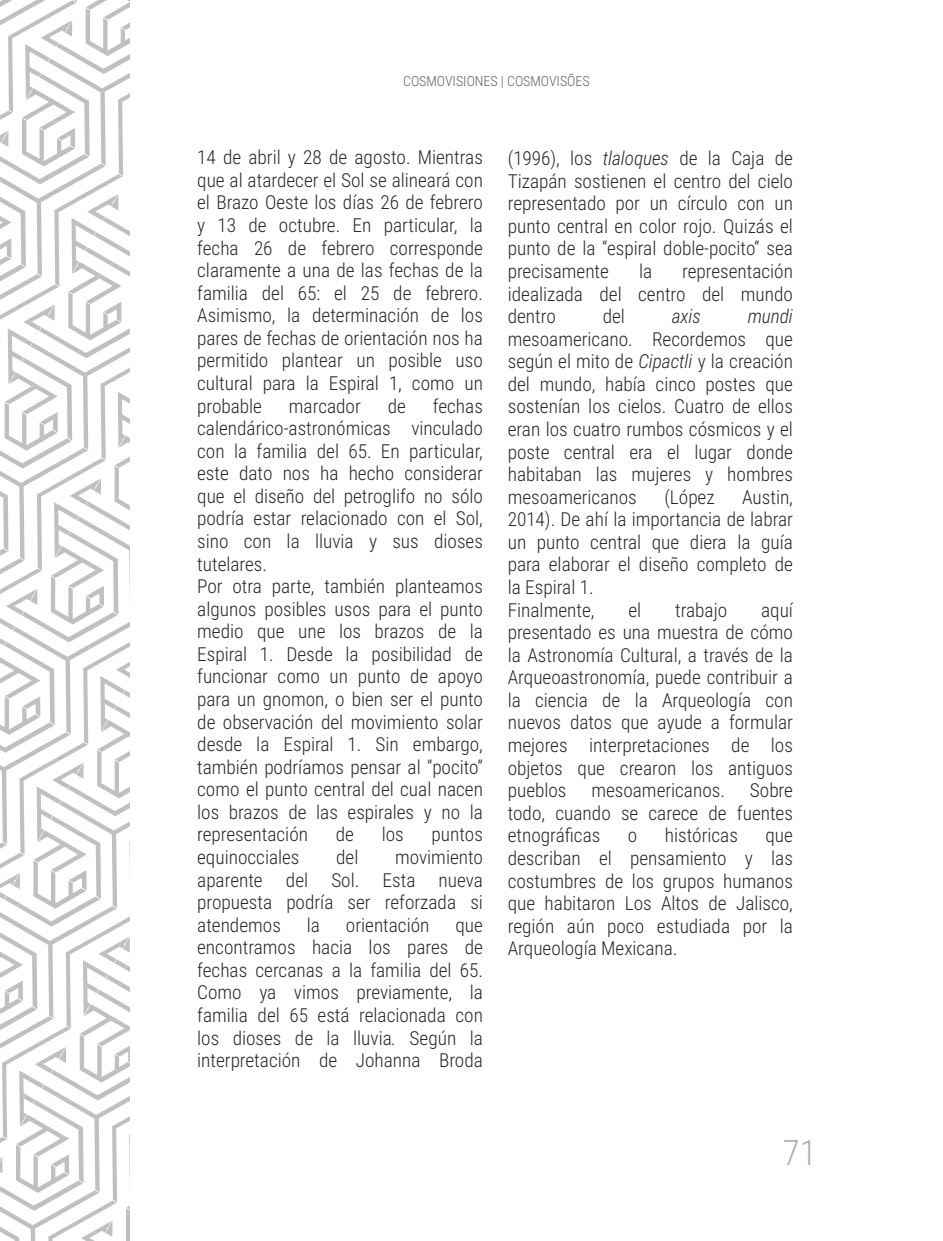
<style>
.page{position:relative;width:943px;height:1241px;background:#fff}
.page>*{position:absolute;margin:0;border:0;box-sizing:border-box;transform-origin:0 0}
.t1{font:300 35px "Roboto Condensed";color:#aab2ab}
.t2{font:300 19.25px/22.6px "Roboto Condensed";color:#27262b;text-align:justify}
.t3{font:italic 300 19.25px "Roboto Condensed";color:#27262b}
.t4{font:300 14px "Roboto Condensed";letter-spacing:-.005em;color:#685f64}
.s1{font-style:italic}
</style>
<div class="page">
<svg style="left:0;top:0;width:129px;height:1240px"></svg>
<p class="t4" style="left:403px;top:73px;width:188px">COSMOVISIONES | COSMOVISÕES</p>
<p class="t2" style="left:197px;top:146px;width:287px">14 de abril y 28 de agosto. Mientras que al atardecer el Sol se alineará con el Brazo Oeste los días 26 de febrero y 13 de octubre. En particular, la fecha 26 de febrero corresponde claramente a una de las fechas de la familia del 65: el 25 de febrero.<br>Asimismo, la determinación de los pares de fechas de orientación nos ha permitido plantear un posible uso cultural para la Espiral 1, como un probable</p>
<p class="t2" style="left:197px;top:394px;width:287px;text-align:left;text-indent:236px">fechas calendárico-astronómicas vinculado con la familia del 65. En particular, este dato nos ha hecho considerar que el diseño del petroglifo no sólo podría estar relacionado con el Sol, sino con la lluvia y sus dioses tutelares.<br>Por otra parte, también planteamos algunos posibles usos para el punto medio que une los brazos de la<br>Espiral 1. Desde la posibilidad de funcionar como un punto de apoyo para un gnomon, o bien ser el punto de observación del movimiento solar desde la Espiral 1. Sin embargo, también podríamos pensar al “pocito” como el punto central del cual nacen los brazos de las espirales y no la representación</p>
<p class="t2" style="left:289px;top:394px;width:73px">marcador</p>
<p class="t2" style="left:388px;top:394px;width:20px">de</p>
<p class="t2" style="left:336px;top:823px;width:20px">de</p>
<p class="t2" style="left:382px;top:823px;width:24px">los</p>
<p class="t2" style="left:431px;top:823px;width:53px">puntos</p>
<p class="t2" style="left:197px;top:846px;width:104px">equinocciales</p>
<p class="t2" style="left:336px;top:846px;width:24px">del</p>
<p class="t2" style="left:197px;top:846px;width:287px;text-indent:198px">movimiento aparente del Sol. Esta nueva propuesta podría ser reforzada si atendemos</p>
<p class="t2" style="left:307px;top:913px;width:15px">la</p>
<p class="t2" style="left:346px;top:913px;width:85px">orientación</p>
<p class="t2" style="left:197px;top:913px;width:287px;text-indent:258px">que encontramos hacia los pares de fechas cercanas a la familia del 65.<br>Como ya vimos previamente, la familia del 65 está relacionada con los dioses de la lluvia<span class="s1">.</span> Según la interpretación de Johanna Broda</p>
<p class="t2" style="left:508px;top:147px;width:287px">(1996), los <span class="s1">tlaloques</span> de la Caja de Tizapán sostienen el centro del cielo representado por un círculo con un punto central en color rojo. Quizás el punto de la “espiral doble-pocito” sea precisamente</p>
<p class="t2" style="left:639px;top:260px;width:15px">la</p>
<p class="t2" style="left:508px;top:260px;width:287px;text-indent:174px">representación idealizada del centro del mundo dentro</p>
<p class="t2" style="left:602px;top:305px;width:24px">del</p>
<p class="t3" style="left:671px;top:305px;width:31px">axis</p>
<p class="t3" style="left:747px;top:305px;width:47px">mundi</p>
<p class="t2" style="left:508px;top:328px;width:287px">mesoamericano. Recordemos que según el mito de <span class="s1">Cipactli</span> y la creación del mundo, había cinco postes que sostenían los cielos. Cuatro de ellos eran los cuatro rumbos cósmicos y el poste central era el lugar donde habitaban las mujeres y hombres mesoamericanos</p>
<p class="t2" style="left:664px;top:486px;width:52px">(López</p>
<p class="t2" style="left:508px;top:486px;width:287px;text-align:left;text-indent:234px">Austin,<br>2014). De ahí la importancia de labrar un punto central que diera la guía para elaborar el diseño completo de la Espiral 1.<br>Finalmente,</p>
<p class="t2" style="left:628px;top:598px;width:14px">el</p>
<p class="t2" style="left:675px;top:598px;width:53px">trabajo</p>
<p class="t2" style="left:508px;top:598px;width:287px;text-indent:253px">aquí presentado es una muestra de cómo la Astronomía Cultural, a través de la Arqueoastronomía, puede contribuir a la ciencia de la Arqueología con nuevos datos que ayude a formular mejores interpretaciones de los objetos que crearon los antiguos pueblos</p>
<p class="t2" style="left:508px;top:779px;width:287px;text-indent:242px">Sobre todo, cuando se carece de fuentes etnográficas</p>
<p class="t2" style="left:591px;top:779px;width:135px">mesoamericanos.</p>
<p class="t2" style="left:628px;top:824px;width:11px">o</p>
<p class="t2" style="left:665px;top:824px;width:75px">históricas</p>
<p class="t2" style="left:508px;top:824px;width:287px;text-indent:258px">que describan el pensamiento y las costumbres de los grupos humanos que habitaron Los Altos de Jalisco, región aún poco estudiada por la Arqueología Mexicana.</p>
<h1 class="t1" style="left:783px;top:1132px;width:35px">71</h1>
</div>
